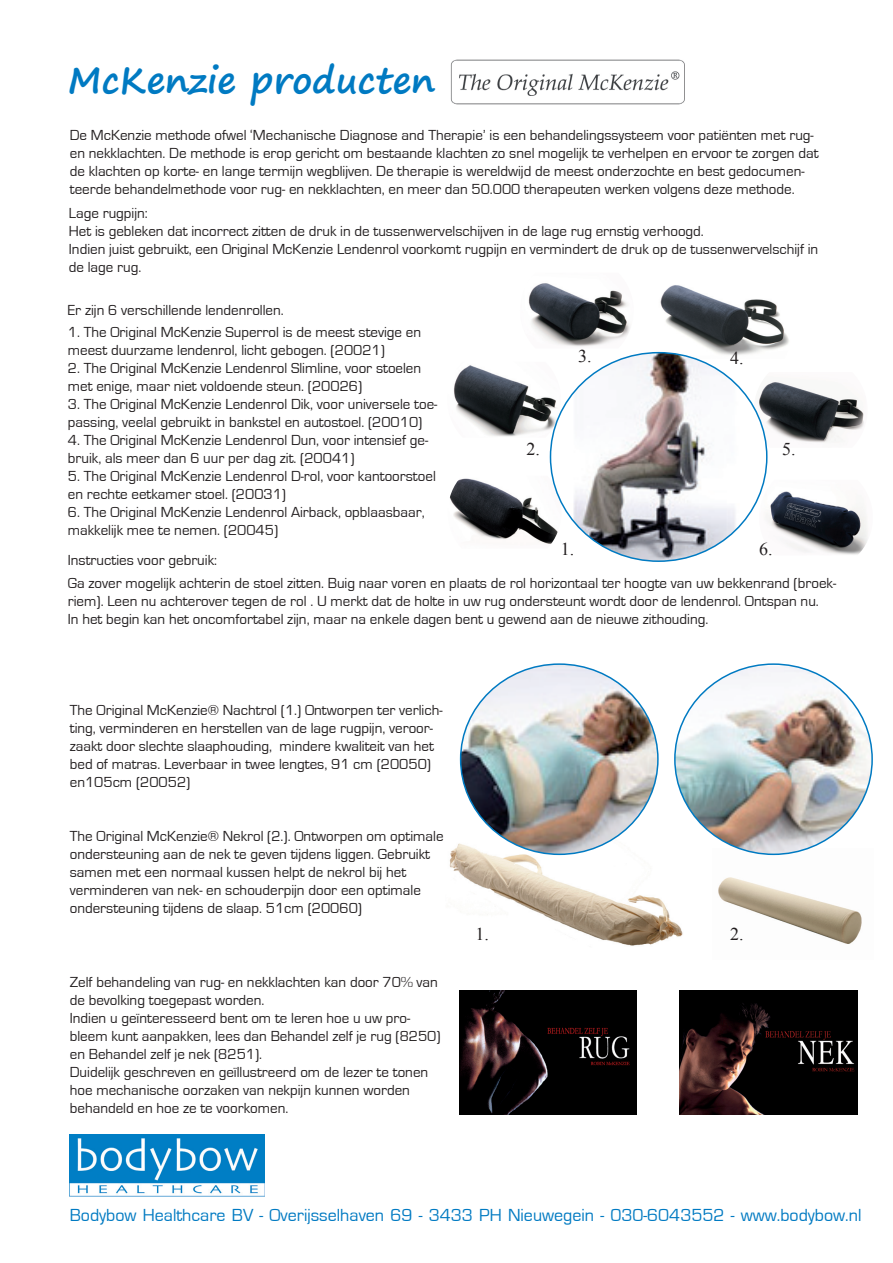
<style>
.page{position:relative;width:893px;height:1263px;background:#fff}
.page>*{position:absolute;margin:0;border:0;box-sizing:border-box;transform-origin:0 0}
.t1{font:700 36px "Segoe Print";color:#007ac2}
.t2{font:18px "Eurostile";color:#007ac2}
.t3{font:18px "Times New Roman";color:#231f20}
.t4{font:15px/18px "Eurostile";color:#231f20}
</style>
<div class="page">
<img style="left:450px;top:59px;width:235px;height:46px">
<img style="left:449px;top:843px;width:234px;height:103px">
<img style="left:718px;top:854px;width:144px;height:90px">
<img style="left:675px;top:666px;width:197px;height:188px">
<img style="left:70px;top:1134px;width:194px;height:62px">
<img style="left:459px;top:990px;width:178px;height:125px">
<img style="left:680px;top:990px;width:177px;height:124px">
<img style="left:656px;top:285px;width:133px;height:68px">
<img style="left:767px;top:491px;width:101px;height:64px">
<img style="left:767px;top:381px;width:97px;height:62px">
<img style="left:528px;top:283px;width:102px;height:64px">
<img style="left:449px;top:478px;width:101px;height:66px">
<img style="left:454px;top:365px;width:96px;height:72px">
<img style="left:550px;top:353px;width:217px;height:208px">
<img style="left:461px;top:664px;width:197px;height:190px">
<h1 class="t1" style="left:68px;top:47px;width:369px">McKenzie producten</h1>
<p class="t4" style="left:70px;top:126px;width:750px">De McKenzie methode ofwel ‘Mechanische Diagnose and Therapie’ is een behandelingssysteem voor patiënten met rug&shy;en nekklachten. De methode is erop gericht om bestaande klachten zo snel mogelijk te verhelpen en ervoor te zorgen dat de klachten op korte- en lange termijn wegblijven. De therapie is wereldwijd de meest onderzochte en best gedocumen&shy;teerde behandelmethode voor rug- en nekklachten, en meer dan 50.000 therapeuten werken volgens deze methode.</p>
<p class="t4" style="left:69px;top:204px;width:751px">Lage rugpijn:<br>Het is gebleken dat incorrect zitten de druk in de tussenwervelschijven in de lage rug ernstig verhoogd.<br>Indien juist gebruikt, een Original McKenzie Lendenrol voorkomt rugpijn en vermindert de druk op de tussenwervelschijf in de lage rug.</p>
<p class="t4" style="left:68px;top:301px;width:217px">Er zijn 6 verschillende lendenrollen.</p>
<p class="t4" style="left:68px;top:324px;width:355px">1. The Original McKenzie Superrol is de meest stevige en meest duurzame lendenrol, licht gebogen. (20021)</p>
<p class="t4" style="left:68px;top:360px;width:355px">2. The Original McKenzie Lendenrol Slimline, voor stoelen met enige, maar niet voldoende steun. (20026)</p>
<p class="t4" style="left:68px;top:396px;width:371px">3. The Original McKenzie Lendenrol Dik, voor universele toe&shy;passing, veelal gebruikt in bankstel en autostoel. (20010)</p>
<p class="t4" style="left:68px;top:432px;width:362px">4. The Original McKenzie Lendenrol Dun, voor intensief ge&shy;bruik, als meer dan 6 uur per dag zit. (20041)</p>
<p class="t4" style="left:68px;top:468px;width:369px">5. The Original McKenzie Lendenrol D-rol, voor kantoorstoel en rechte eetkamer stoel. (20031)</p>
<p class="t4" style="left:68px;top:504px;width:358px">6. The Original McKenzie Lendenrol Airback, opblaasbaar, makkelijk mee te nemen. (20045)</p>
<p class="t3" style="left:526px;top:437px;width:15px">2.</p>
<p class="t3" style="left:578px;top:344px;width:15px">3.</p>
<p class="t3" style="left:730px;top:346px;width:15px">4.</p>
<p class="t3" style="left:782px;top:437px;width:15px">5.</p>
<p class="t3" style="left:759px;top:537px;width:15px">6.</p>
<p class="t4" style="left:68px;top:550px;width:770px;line-height:22.2px">Instructies voor gebruik:<br>Ga zover mogelijk achterin de stoel zitten. Buig naar voren en plaats de rol horizontaal ter hoogte van uw bekkenrand (broek-</p>
<p class="t4" style="left:68px;top:592px;width:753px">riem). Leen nu achterover tegen de rol . U merkt dat de holte in uw rug ondersteunt wordt door de lendenrol. Ontspan nu.<br>In het begin kan het oncomfortabel zijn, maar na enkele dagen bent u gewend aan de nieuwe zithouding.</p>
<p class="t3" style="left:561px;top:537px;width:15px">1.</p>
<p class="t4" style="left:70px;top:701px;width:374px">The Original McKenzie® Nachtrol (1.) Ontworpen ter verlich&shy;ting, verminderen en herstellen van de lage rugpijn, veroor&shy;zaakt door slechte slaaphouding, mindere kwaliteit van het bed of matras. Leverbaar in twee lengtes, 91 cm (20050) en105cm (20052)</p>
<p class="t4" style="left:70px;top:827px;width:375px">The Original McKenzie® Nekrol (2.). Ontworpen om optimale ondersteuning aan de nek te geven tijdens liggen. Gebruikt samen met een normaal kussen helpt de nekrol bij het verminderen van nek- en schouderpijn door een optimale ondersteuning tijdens de slaap. 51cm (20060)</p>
<p class="t4" style="left:70px;top:974px;width:372px">Zelf behandeling van rug- en nekklachten kan door 70% van de bevolking toegepast worden.<br>Indien u geïnteresseerd bent om te leren hoe u uw pro&shy;bleem kunt aanpakken, lees dan Behandel zelf je rug (8250) en Behandel zelf je nek (8251).<br>Duidelijk geschreven en geïllustreerd om de lezer te tonen hoe mechanische oorzaken van nekpijn kunnen worden behandeld en hoe ze te voorkomen.</p>
<p class="t3" style="left:475px;top:922px;width:15px">1.</p>
<p class="t3" style="left:730px;top:922px;width:15px">2.</p>
<p class="t2" style="left:70px;top:1205px;width:793px">Bodybow Healthcare BV - Overijsselhaven 69 - 3433 PH Nieuwegein - 030-6043552 - www.bodybow.nl</p>
</div>
